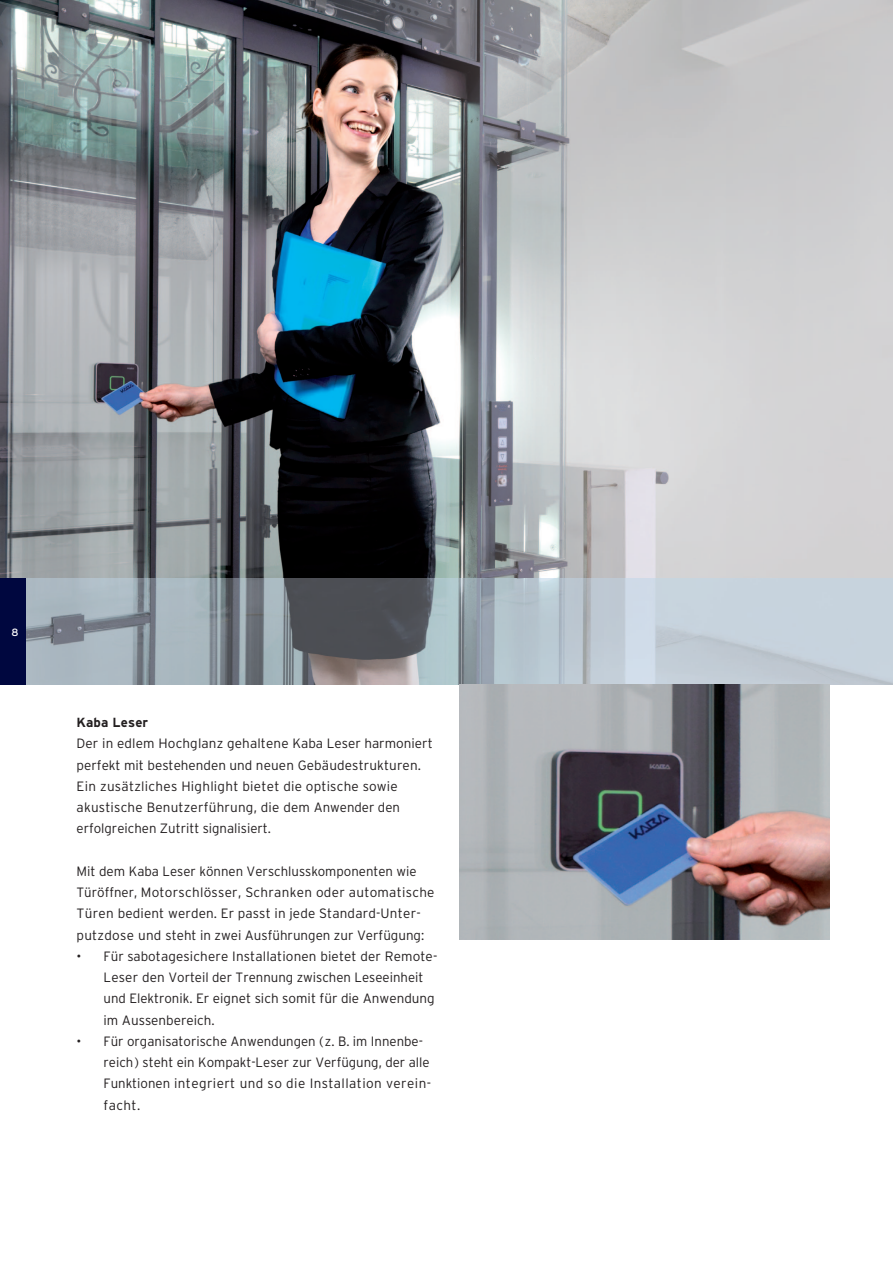
<style>
.page{position:relative;width:893px;height:1263px;background:#fff}
.page>*{position:absolute;margin:0;border:0;box-sizing:border-box;transform-origin:0 0}
.t1{font:300 13.5px/21.3px "Interstate";color:#231f20}
.t2{font:700 13.2px "Interstate";letter-spacing:.01em;color:#231f20}
.t3{font:10.5px "Interstate";color:#fff}
</style>
<div class="page">
<img style="left:0;top:0;width:893px;height:685px">
<div style="left:0;top:578px;width:26px;height:107px;background:#00073f"></div>
<img style="left:459px;top:684px;width:370px;height:255px">
<p class="t3" style="left:11px;top:626px;width:9px">8</p>
<p class="t2" style="left:77px;top:715px;width:73px">Kaba Leser</p>
<p class="t1" style="left:77px;top:733px;width:358px">Der in edlem Hochglanz gehaltene Kaba Leser harmoniert perfekt mit bestehenden und neuen Gebäudestrukturen.<br>Ein zusätzliches Highlight bietet die optische sowie akustische Benutzerführung, die dem Anwender den erfolgreichen Zutritt signalisiert.</p>
<p class="t1" style="left:77px;top:860px;width:359px">Mit dem Kaba Leser können Verschlusskomponenten wie Türöffner, Motorschlösser, Schranken oder automatische Türen bedient werden. Er passt in jede Standard-Unter&shy;putzdose und steht in zwei Ausführungen zur Verfügung:</p>
<p class="t1" style="left:104px;top:945px;width:335px;text-indent:-27px">• Für sabotagesichere Installationen bietet der Remote-Leser den Vorteil der Trennung zwischen Leseeinheit und Elektronik. Er eignet sich somit für die Anwendung im Aussenbereich.</p>
<p class="t1" style="left:104px;top:1030px;width:329px;text-indent:-27px">• Für organisatorische Anwendungen ( z. B. im Innenbe&shy;reich ) steht ein Kompakt-Leser zur Verfügung, der alle Funktionen integriert und so die Installation verein&shy;facht.</p>
</div>
